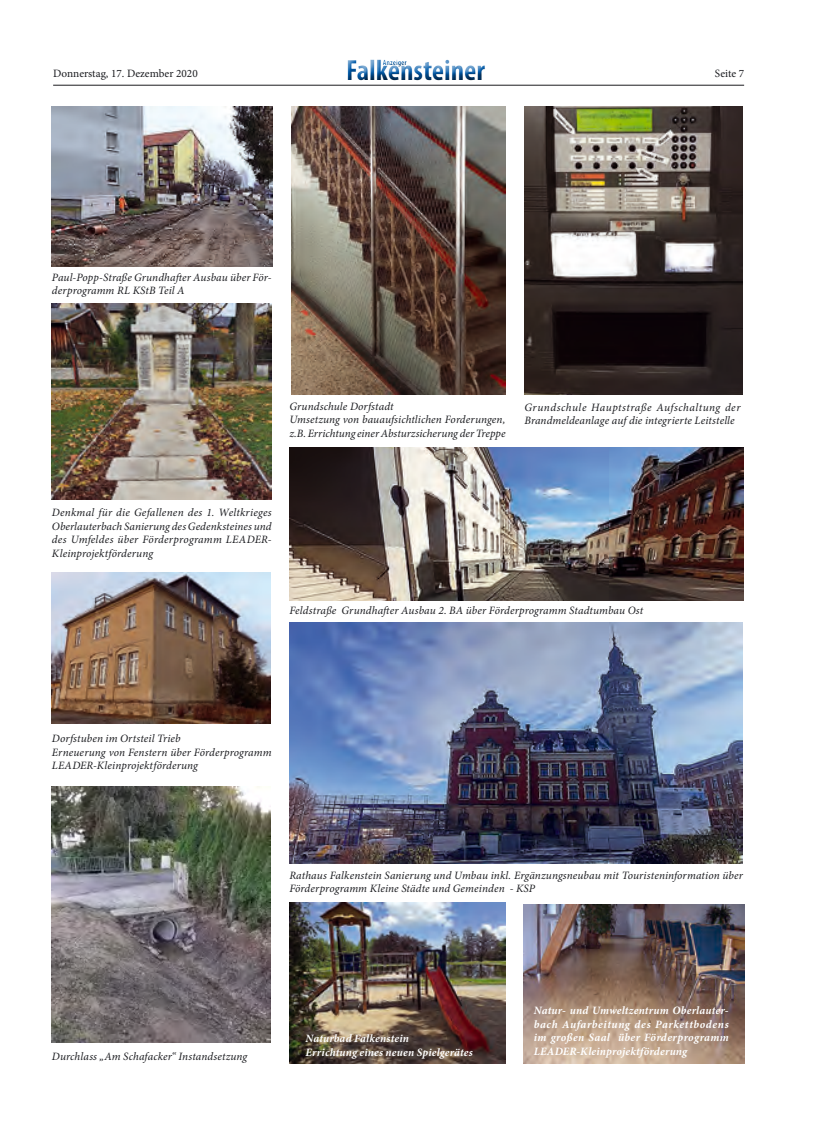
<style>
.page{position:relative;width:815px;height:1134px;background:#fff}
.page>*{position:absolute;margin:0;border:0;box-sizing:border-box;transform-origin:0 0}
.t1{font:700 condensed 29.38px "Myriad Pro";color:#005aa9}
.t2{font:italic 11.25px/13.5px "Minion Pro";letter-spacing:.01em;color:#1b1c20}
.t3{font:italic 700 11.25px/13.5px "Minion Pro";letter-spacing:.015em;color:#fff;text-align:justify}
.t4{font:11.25px "Minion Pro";color:#1b1c20}
.t5{font:700 condensed 7.75px "Myriad Pro";color:#005aa9}
</style>
<div class="page">
<hr style="left:53px;top:85px;width:691px;height:1px;background:#1b1c20">
<div style="left:336px;top:50px;width:162px;height:39px;background:#fff"></div>
<div style="left:340px;top:54px;width:154px;height:35px;background:#1b1c20;opacity:.75"></div>
<img style="left:289px;top:622px;width:454px;height:241px">
<img style="left:52px;top:106px;width:220px;height:161px">
<img style="left:289px;top:447px;width:455px;height:154px">
<img style="left:52px;top:572px;width:219px;height:152px">
<img style="left:52px;top:303px;width:219px;height:196px">
<img style="left:524px;top:904px;width:220px;height:159px">
<img style="left:290px;top:902px;width:215px;height:161px">
<img style="left:52px;top:786px;width:219px;height:256px">
<img style="left:292px;top:106px;width:214px;height:288px">
<img style="left:524px;top:106px;width:219px;height:289px">
<p class="t5" style="left:383px;top:57px;width:25px">Anzeiger</p>
<h1 class="t1" style="left:346px;top:52px;width:141px">Falkensteiner</h1>
<p class="t4" style="left:53px;top:66px;width:146px">Donnerstag, 17. Dezember 2020</p>
<p class="t4" style="left:715px;top:66px;width:31px">Seite 7</p>
<p class="t2" style="left:52px;top:270px;width:221px">Paul-Popp-Straße Grundhafter Ausbau über För&shy;derprogramm RL KStB Teil A</p>
<p class="t2" style="left:289px;top:399px;width:218px">Grundschule Dorfstadt<br>Umsetzung von bauaufsichtlichen Forderungen, z.B. Errichtung einer Absturzsicherung der Treppe</p>
<p class="t2" style="left:524px;top:400px;width:218px">Grundschule Hauptstraße Aufschaltung der<br>Brandmeldeanlage auf die integrierte Leitstelle</p>
<p class="t2" style="left:52px;top:506px;width:221px;text-align:justify">Denkmal für die Gefallenen des 1. Weltkrieges Oberlauterbach Sanierung des Gedenksteines und des Umfeldes über Förderprogramm LEADER-Kleinprojektförderung</p>
<p class="t2" style="left:289px;top:603px;width:355px">Feldstraße Grundhafter Ausbau 2. BA über Förderprogramm Stadtumbau Ost</p>
<p class="t2" style="left:52px;top:732px;width:221px">Dorfstuben im Ortsteil Trieb<br>Erneuerung von Fenstern über Förderprogramm<br>LEADER-Kleinprojektförderung</p>
<p class="t2" style="left:289px;top:868px;width:455px">Rathaus Falkenstein Sanierung und Umbau inkl. Ergänzungsneubau mit Touristeninformation über<br>Förderprogramm Kleine Städte und Gemeinden - KSP</p>
<p class="t2" style="left:52px;top:1050px;width:197px">Durchlass „Am Schafacker“ Instandsetzung</p>
<p class="t3" style="left:306px;top:1031px;width:169px">Naturbad Falkenstein<br>Errichtung eines neuen Spielgerätes</p>
<p class="t3" style="left:534px;top:1004px;width:196px">Natur- und Umweltzentrum Oberlauter&shy;bach Aufarbeitung des Parkettbodens im großen Saal über Förderprogramm LEADER-Kleinprojektförderung</p>
</div>
